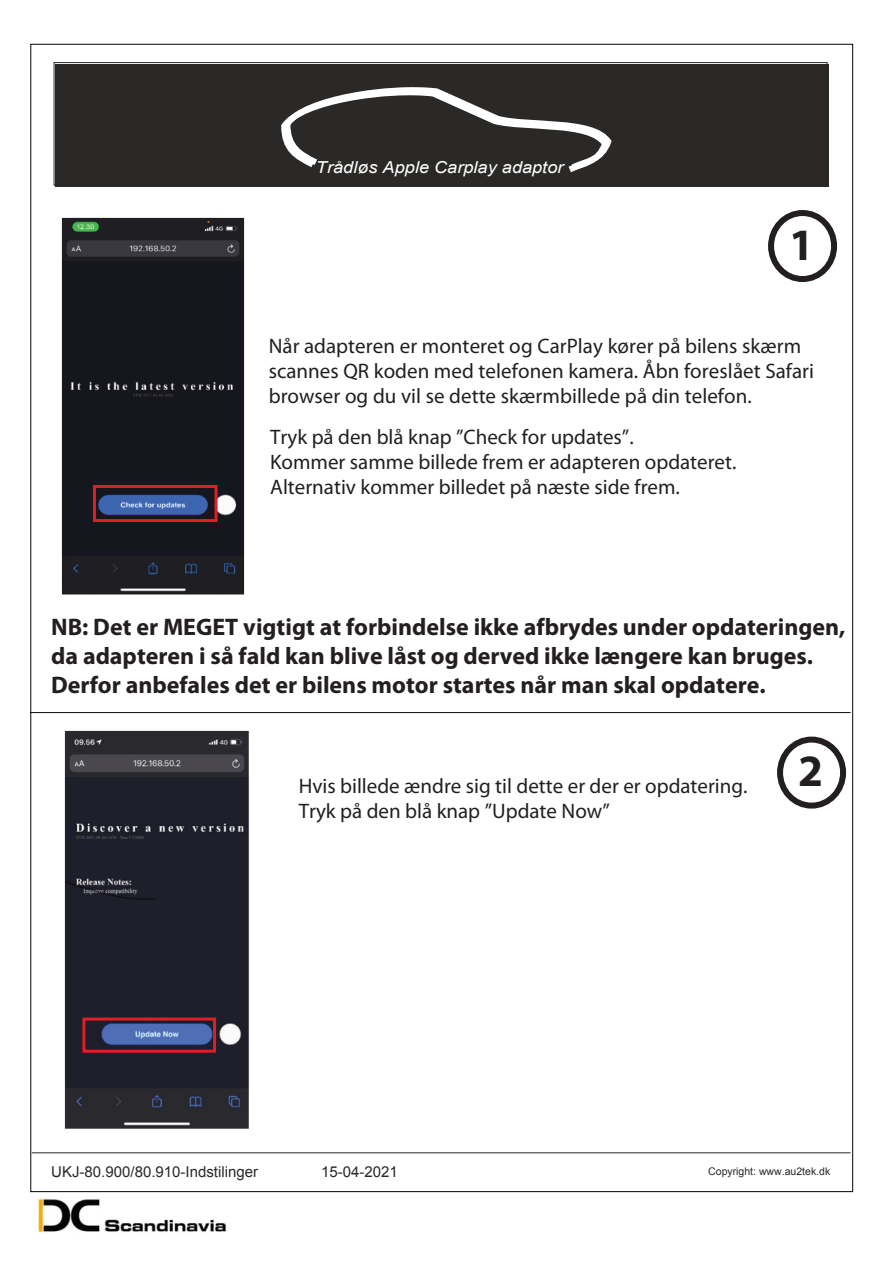
<style>
.page{position:relative;width:893px;height:1263px;background:#fff}
.page>*{position:absolute;margin:0;border:0;box-sizing:border-box;transform-origin:0 0}
.t1{font:700 45px "Myriad Pro";color:#231f20}
.t2{font:700 24px/28.8px "Myriad Pro";color:#231f20}
.t3{font:21px/25.2px "Myriad Pro";color:#231f20}
.t4{font:italic 16.5px "Arial";color:#fff;scale:1.1 1}
.t5{font:15px "Arial";color:#292827}
.t6{font:10.5px "Arial";color:#292827}
</style>
<div class="page">
<hr style="left:32px;top:1152px;width:819px;height:1px;background:#2a2927">
<div style="left:56px;top:64px;width:773px;height:123px;background:#2a2927"></div>
<div style="left:54px;top:62px;width:773px;height:123px;border:1px solid #2a2927"></div>
<svg style="left:281px;top:87px;width:331px;height:86px"></svg>
<img style="left:37px;top:1198px;width:190px;height:35px">
<hr style="left:30px;top:712px;width:820px;height:1px;background:#040503">
<img style="left:64px;top:730px;width:185px;height:399px">
<div style="left:777px;top:737px;width:69px;height:72px;border:6px solid #231f20;border-radius:50%"></div>
<div style="left:82px;top:1017px;width:134px;height:36px;border:3px solid #df1f25"></div>
<img style="left:62px;top:218px;width:182px;height:377px">
<div style="left:768px;top:210px;width:69px;height:72px;border:6px solid #231f20;border-radius:50%"></div>
<div style="left:93px;top:485px;width:125px;height:37px;border:3px solid #df1f25"></div>
<p class="t4" style="left:316px;top:157px;width:227px">Trådløs Apple Carplay adaptor</p>
<h1 class="t1" style="left:789px;top:215px;width:26px">1</h1>
<p class="t3" style="left:269px;top:333px;width:547px">Når adapteren er monteret og CarPlay kører på bilens skærm scannes QR koden med telefonen kamera. Åbn foreslået Safari browser og du vil se dette skærmbillede på din telefon.</p>
<p class="t3" style="left:270px;top:424px;width:468px">Tryk på den blå knap ”Check for updates”.<br>Kommer samme billede frem er adapteren opdateret.<br>Alternativ kommer billedet på næste side frem.</p>
<p class="t2" style="left:51px;top:612px;width:796px">NB: Det er MEGET vigtigt at forbindelse ikke afbrydes under opdateringen, da adapteren i så fald kan blive låst og derved ikke længere kan bruges.<br>Derfor anbefales det er bilens motor startes når man skal opdatere.</p>
<p class="t3" style="left:299px;top:773px;width:450px">Hvis billede ændre sig til dette er der er opdatering.<br>Tryk på den blå knap ”Update Now”</p>
<h1 class="t1" style="left:798px;top:741px;width:26px">2</h1>
<p class="t5" style="left:51px;top:1162px;width:208px">UKJ-80.900/80.910-Indstilinger</p>
<p class="t5" style="left:321px;top:1162px;width:78px">15-04-2021</p>
<p class="t6" style="left:708px;top:1164px;width:123px">Copyright: www.au2tek.dk</p>
</div>
